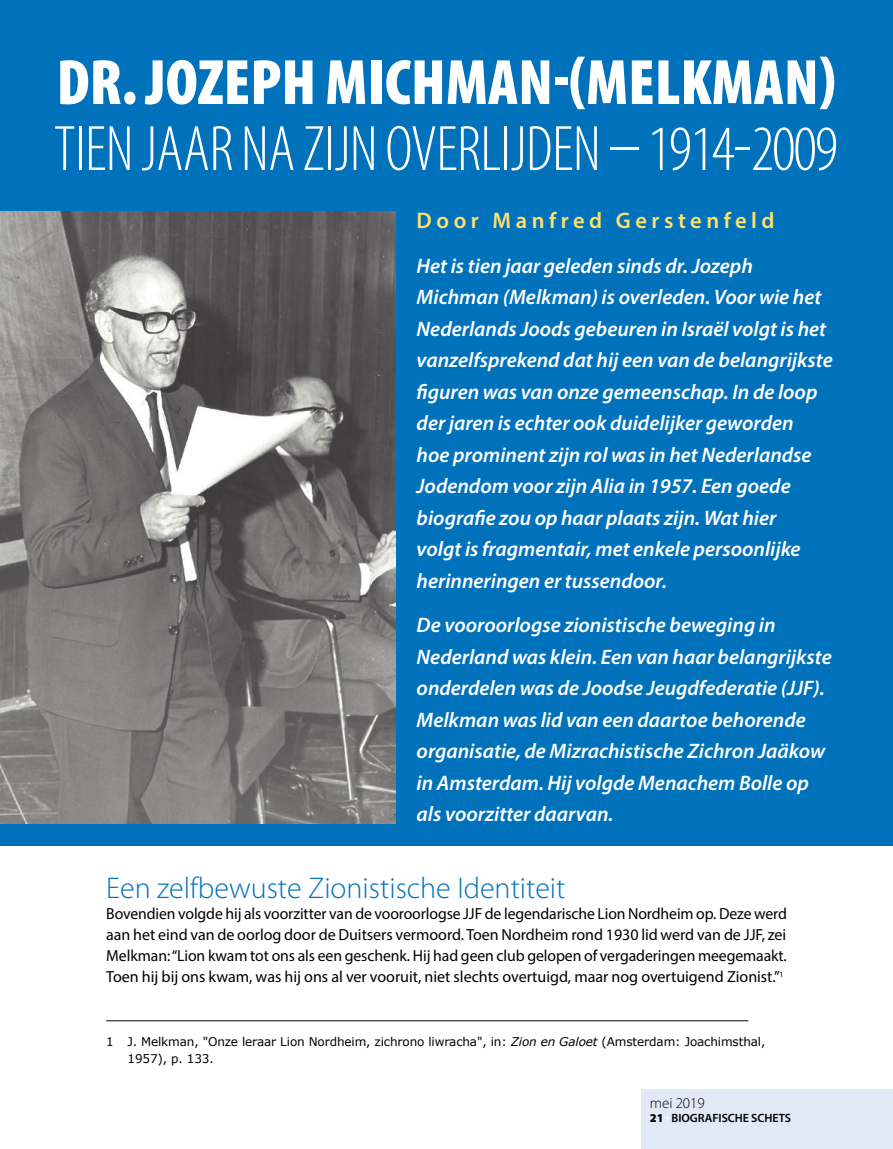
<style>
.page{position:relative;width:893px;height:1149px;background:#fff}
.page>*{position:absolute;margin:0;border:0;box-sizing:border-box;transform-origin:0 0}
.t1{font:300 condensed 64.65px "Myriad Pro";letter-spacing:-.01em;color:#fff}
.t2{font:900 condensed 64.65px "Myriad Pro";color:#fff}
.t3{font:300 30px "Myriad Pro";color:#0072bc}
.t4{font:600 22.5px "Myriad Pro";letter-spacing:.2em;color:#ffe06a}
.t5{font:italic 600 21px/31.5px "Myriad Pro";color:#fff}
.t6{font:16.05px/21px "Myriad Pro";color:#000;text-align:justify}
.t7{font:300 15px "Myriad Pro";color:#000}
.t8{font:12px/16.5px "Verdana";letter-spacing:-.01em;color:#000}
.t9{font:600 12px "Myriad Pro";color:#000}
.s1{font-style:italic}
.s2{font-weight:900}
.s3{font-weight:900;color:#fff}
</style>
<div class="page">
<div style="left:0;top:0;width:893px;height:845px;background:#0072bc"></div>
<hr style="left:106px;top:1020px;width:642px;height:1px;background:#000">
<img style="left:0;top:211px;width:395px;height:612px">
<div style="left:641px;top:1089px;width:252px;height:59px;background:#e1e8f6"></div>
<h1 class="t2" style="left:57px;top:41px;width:780px">DR. JOZEPH MICHMAN-(MELKMAN)</h1>
<h1 class="t1" style="left:54px;top:110px;width:786px">TIEN JAAR NA ZIJN OVERLIJDEN – 1914-2009</h1>
<p class="t4" style="left:417px;top:206px;width:359px">Door Manfred Gerstenfeld</p>
<p class="t5" style="left:417px;top:249px;width:418px">Het is tien jaar geleden sinds dr. Jozeph Michman (Melkman) is overleden. Voor wie het Nederlands Joods gebeuren in Israël volgt is het vanzelfsprekend dat hij een van de belangrijkste figuren was van onze gemeenschap. In de loop der jaren is echter ook duidelijker geworden<br>hoe prominent zijn rol was in het Nederlandse Jodendom voor zijn Alia in 1957. Een goede biografie zou op haar plaats zijn. Wat hier<br>volgt is fragmentair, met enkele persoonlijke herinneringen er tussendoor.</p>
<p class="t5" style="left:417px;top:608px;width:417px">De vooroorlogse zionistische beweging in Nederland was klein. Een van haar belangrijkste onderdelen was de Joodse Jeugdfederatie (JJF).<br>Melkman was lid van een daartoe behorende organisatie, de Mizrachistische Zichron Jaäkow in Amsterdam. Hij volgde Menachem Bolle op als voorzitter daarvan.</p>
<h2 class="t3" style="left:106px;top:869px;width:461px">Een zelfbewuste Zionistische Identiteit</h2>
<p class="t6" style="left:106px;top:902px;width:682px">Bovendien volgde hij als voorzitter van de vooroorlogse JJF de legendarische Lion Nordheim op. Deze werd aan het eind van de oorlog door de Duitsers vermoord. Toen Nordheim rond 1930 lid werd van de JJF, zei Melkman: “Lion kwam tot ons als een geschenk. Hij had geen club gelopen of vergaderingen meegemaakt.<br>Toen hij bij ons kwam, was hij ons al ver vooruit, niet slechts overtuigd, maar nog overtuigend Zionist.”<sup>1</sup></p>
<p class="t8" style="left:128px;top:1033px;width:639px;text-indent:-21px">1 J. Melkman, "Onze leraar Lion Nordheim, zichrono liwracha", in: <span class="s1">Zion en Galoet</span> (Amsterdam: Joachimsthal,<br>1957), p. 133.</p>
<p class="t7" style="left:650px;top:1093px;width:56px">mei 2019</p>
<p class="t9" style="left:650px;top:1109px;width:48px"><span class="s2">21</span> <span class="s3">·</span> BIOGRAF</p>
<p class="t9" style="left:718px;top:1109px;width:68px">ISCHE SCHETS</p>
</div>
